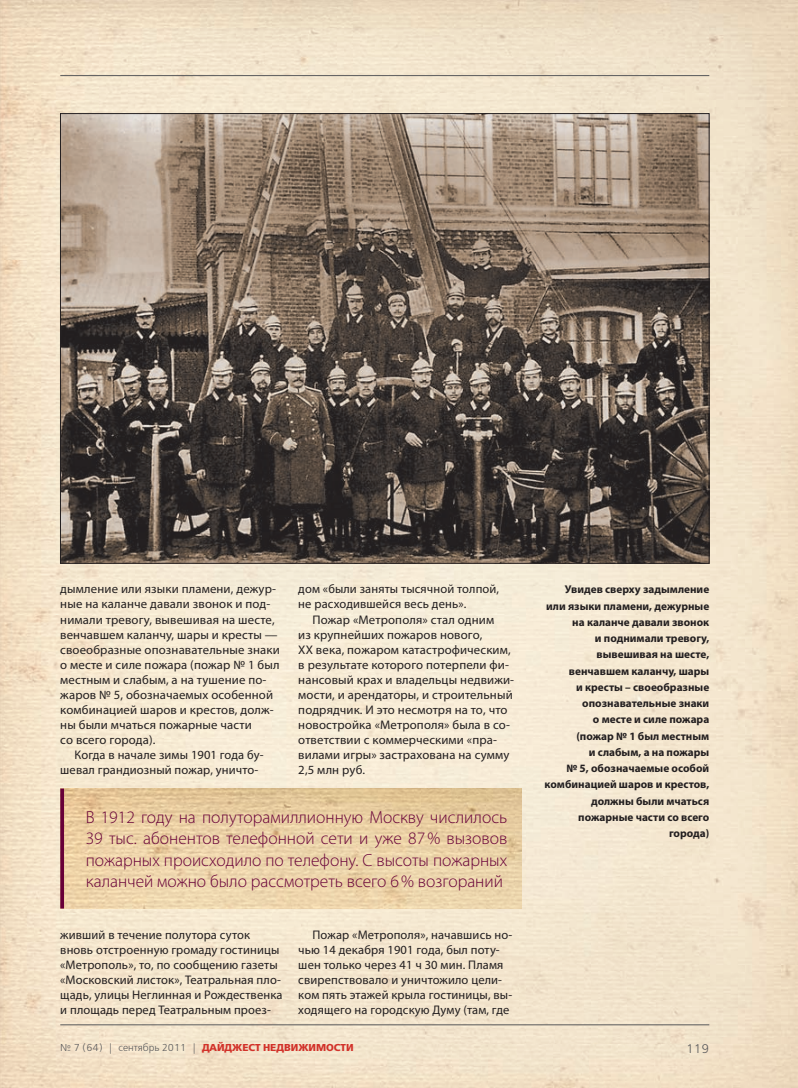
<style>
.page{position:relative;width:798px;height:1088px;background:#fff}
.page>*{position:absolute;margin:0;border:0;box-sizing:border-box;transform-origin:0 0}
.t1{font:300 17.5px/21.2px "Myriad Pro";color:#680038;text-align:justify}
.t2{font:12.5px/15px "Myriad Pro";letter-spacing:.01em;color:#231f20}
.t3{font:12.5px "Free Set Light C";color:#57585a}
.t4{font:700 11.25px/16.2px "Myriad Pro";color:#231f20;text-align:right}
.t5{font:10px "Free Set Light C";color:#57585a}
.s1{font-family:"Free Set Bold C";color:#d2322a}
</style>
<div class="page">
<img style="left:0;top:0;width:797px;height:1088px">
<hr style="left:60px;top:1024px;width:649px;height:1px;background:#57585a">
<img style="left:62px;top:115px;width:645px;height:446px">
<hr style="left:60px;top:75px;width:649px;height:1px;background:#57585a">
<img style="left:64px;top:788px;width:457px;height:120px">
<svg style="left:60px;top:788px;width:4px;height:120px"></svg>
<p class="t2" style="left:60px;top:583px;width:217px">дымление или языки пламени, дежур-</p>
<p class="t2" style="left:60px;top:598px;width:211px">ные на каланче давали звонок и под-</p>
<p class="t2" style="left:60px;top:613px;width:216px">нимали тревогу, вывешивая на шесте,</p>
<p class="t2" style="left:60px;top:628px;width:219px">венчавшем каланчу, шары и кресты —</p>
<p class="t2" style="left:60px;top:643px;width:221px">своеобразные опознавательные знаки</p>
<p class="t2" style="left:60px;top:658px;width:221px">о месте и силе пожара (пожар № 1 был</p>
<p class="t2" style="left:60px;top:673px;width:207px">местным и слабым, а на тушение по-</p>
<p class="t2" style="left:60px;top:688px;width:214px">жаров № 5, обозначаемых особенной</p>
<p class="t2" style="left:60px;top:703px;width:215px">комбинацией шаров и крестов, долж-</p>
<p class="t2" style="left:60px;top:718px;width:193px">ны были мчаться пожарные части</p>
<p class="t2" style="left:60px;top:733px;width:97px">со всего города).</p>
<p class="t2" style="left:74px;top:748px;width:190px">Когда в начале зимы 1901 года бу-</p>
<p class="t2" style="left:60px;top:763px;width:199px">шевал грандиозный пожар, уничто-</p>
<p class="t2" style="left:298px;top:583px;width:202px">дом «были заняты тысячной толпой,</p>
<p class="t2" style="left:298px;top:598px;width:169px">не расходившейся весь день».</p>
<p class="t2" style="left:312px;top:613px;width:183px">Пожар «Метрополя» стал одним</p>
<p class="t2" style="left:298px;top:628px;width:185px">из крупнейших пожаров нового,</p>
<p class="t2" style="left:298px;top:643px;width:214px">ХХ века, пожаром катастрофическим,</p>
<p class="t2" style="left:298px;top:658px;width:212px">в результате которого потерпели фи-</p>
<p class="t2" style="left:298px;top:673px;width:217px">нансовый крах и владельцы недвижи-</p>
<p class="t2" style="left:298px;top:688px;width:216px">мости, и арендаторы, и строительный</p>
<p class="t2" style="left:298px;top:703px;width:211px">подрядчик. И это несмотря на то, что</p>
<p class="t2" style="left:298px;top:718px;width:213px">новостройка «Метрополя» была в со-</p>
<p class="t2" style="left:298px;top:733px;width:200px">ответствии с коммерческими «пра-</p>
<p class="t2" style="left:298px;top:748px;width:212px">вилами игры» застрахована на сумму</p>
<p class="t2" style="left:298px;top:763px;width:68px">2,5 млн руб.</p>
<p class="t1" style="left:86px;top:808px;width:423px">В 1912 году на полуторамиллионную Москву числилось 39 тыс. абонентов телефонной сети и уже 87 % вызовов пожарных происходило по телефону. С высоты пожарных каланчей можно было рассмотреть всего 6 % возгораний</p>
<p class="t2" style="left:60px;top:928px;width:224px">живший в течение полутора суток вновь отстроенную громаду гостиницы «Метрополь», то, по сообщению газеты «Московский листок», Театральная пло&shy;щадь, улицы Неглинная и Рождественка и площадь перед Театральным проез-</p>
<p class="t2" style="left:298px;top:928px;width:215px;text-indent:14px">Пожар «Метрополя», начавшись но&shy;чью 14 декабря 1901 года, был поту&shy;шен только через 41 ч 30 мин. Пламя свирепствовало и уничтожило цели&shy;ком пять этажей крыла гостиницы, вы&shy;ходящего на городскую Думу (там, где</p>
<p class="t5" style="left:60px;top:1044px;width:295px">№ 7 (64) | сентябрь 2011 | <span class="s1">ДАЙДЖЕСТ НЕДВИЖИМОСТИ</span></p>
<p class="t4" style="left:544px;top:582px;width:166px">Увидев сверху задымление или языки пламени, дежурные на каланче давали звонок<br>и поднимали тревогу, вывешивая на шесте, венчавшем каланчу, шары<br>и кресты – своеобразные опознавательные знаки<br>о месте и силе пожара<br>(пожар № 1 был местным<br>и слабым, а на пожары<br>№ 5, обозначаемые особой комбинацией шаров и крестов, должны были мчаться пожарные части со всего города)</p>
<p class="t3" style="left:686px;top:1043px;width:25px">119</p>
</div>
